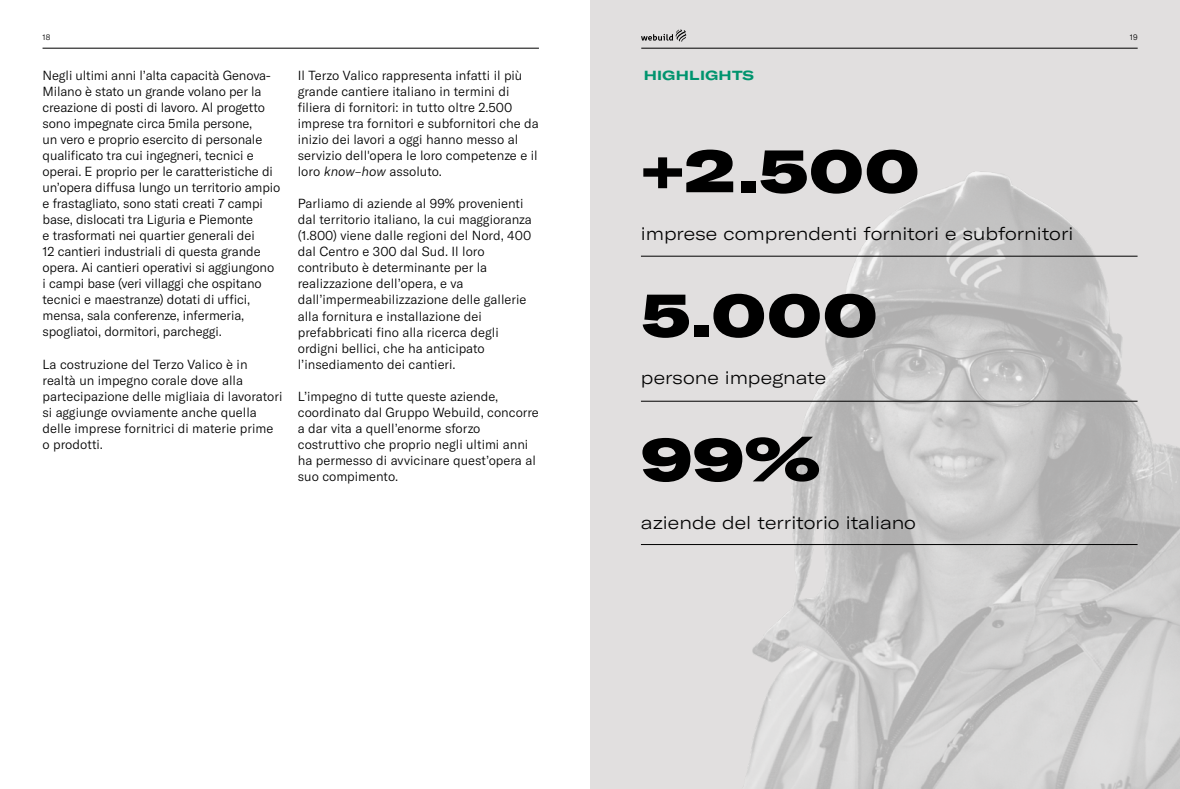
<style>
.page{position:relative;width:1180px;height:789px;background:#fff}
.page>*{position:absolute;margin:0;border:0;box-sizing:border-box;transform-origin:0 0}
.t1{font:900 expanded 60px "GT America";letter-spacing:.025em;color:#000}
.t2{font:300 expanded 18px "GT America";color:#000}
.t3{font:300 13px/16px "GT America";color:#000}
.t4{font:700 expanded 13px "GT America";letter-spacing:.025em;color:#00946e}
.t5{font:300 8px "GT America";color:#000}
.s1{font-style:italic}
</style>
<div class="page">
<div style="left:590px;top:0;width:589px;height:788px;background:#e1dfdf"></div>
<img style="left:640px;top:172px;width:539px;height:616px">
<hr style="left:641px;top:544px;width:496px;height:1px;background:#000">
<hr style="left:641px;top:256px;width:496px;height:1px;background:#000">
<hr style="left:641px;top:401px;width:496px;height:1px;background:#000">
<svg style="left:641px;top:29px;width:45px;height:13px"></svg>
<hr style="left:641px;top:48px;width:496px;height:1px;background:#000">
<hr style="left:43px;top:48px;width:496px;height:1px;background:#000">
<p class="t5" style="left:43px;top:33px;width:9px">18</p>
<p class="t5" style="left:1129px;top:33px;width:9px">19</p>
<p class="t3" style="left:43px;top:67px;width:239px">Negli ultimi anni l’alta capacità Genova-Milano è stato un grande volano per la creazione di posti di lavoro. Al progetto sono impegnate circa 5mila persone,<br>un vero e proprio esercito di personale qualificato tra cui ingegneri, tecnici e operai. E proprio per le caratteristiche di un’opera diffusa lungo un territorio ampio e frastagliato, sono stati creati 7 campi base, dislocati tra Liguria e Piemonte<br>e trasformati nei quartier generali dei<br>12 cantieri industriali di questa grande opera. Ai cantieri operativi si aggiungono i campi base (veri villaggi che ospitano tecnici e maestranze) dotati di uffici, mensa, sala conferenze, infermeria, spogliatoi, dormitori, parcheggi.</p>
<p class="t3" style="left:43px;top:355px;width:241px">La costruzione del Terzo Valico è in realtà un impegno corale dove alla partecipazione delle migliaia di lavoratori si aggiunge ovviamente anche quella delle imprese fornitrici di materie prime o prodotti.</p>
<p class="t3" style="left:298px;top:68px;width:242px">Il Terzo Valico rappresenta infatti il più grande cantiere italiano in termini di filiera di fornitori: in tutto oltre 2.500 imprese tra fornitori e subfornitori che da inizio dei lavori a oggi hanno messo al servizio dell'opera le loro competenze e il loro <span class="s1">know–how</span> assoluto.</p>
<p class="t3" style="left:298px;top:196px;width:235px">Parliamo di aziende al 99% provenienti dal territorio italiano, la cui maggioranza (1.800) viene dalle regioni del Nord, 400 dal Centro e 300 dal Sud. Il loro contributo è determinante per la realizzazione dell’opera, e va dall’impermeabilizzazione delle gallerie alla fornitura e installazione dei prefabbricati fino alla ricerca degli ordigni bellici, che ha anticipato l’insediamento dei cantieri.</p>
<p class="t3" style="left:298px;top:388px;width:242px">L’impegno di tutte queste aziende, coordinato dal Gruppo Webuild, concorre a dar vita a quell’enorme sforzo costruttivo che proprio negli ultimi anni ha permesso di avvicinare quest’opera al suo compimento.</p>
<p class="t4" style="left:643px;top:67px;width:112px">HIGHLIGHTS</p>
<h1 class="t1" style="left:641px;top:132px;width:280px">+2.500</h1>
<h2 class="t2" style="left:641px;top:223px;width:434px">imprese comprendenti fornitori e subfornitori</h2>
<h1 class="t1" style="left:641px;top:276px;width:238px">5.000</h1>
<h2 class="t2" style="left:641px;top:367px;width:187px">persone impegnate</h2>
<h1 class="t1" style="left:641px;top:420px;width:181px">99%</h1>
<h2 class="t2" style="left:641px;top:511px;width:276px">aziende del territorio italiano</h2>
</div>
